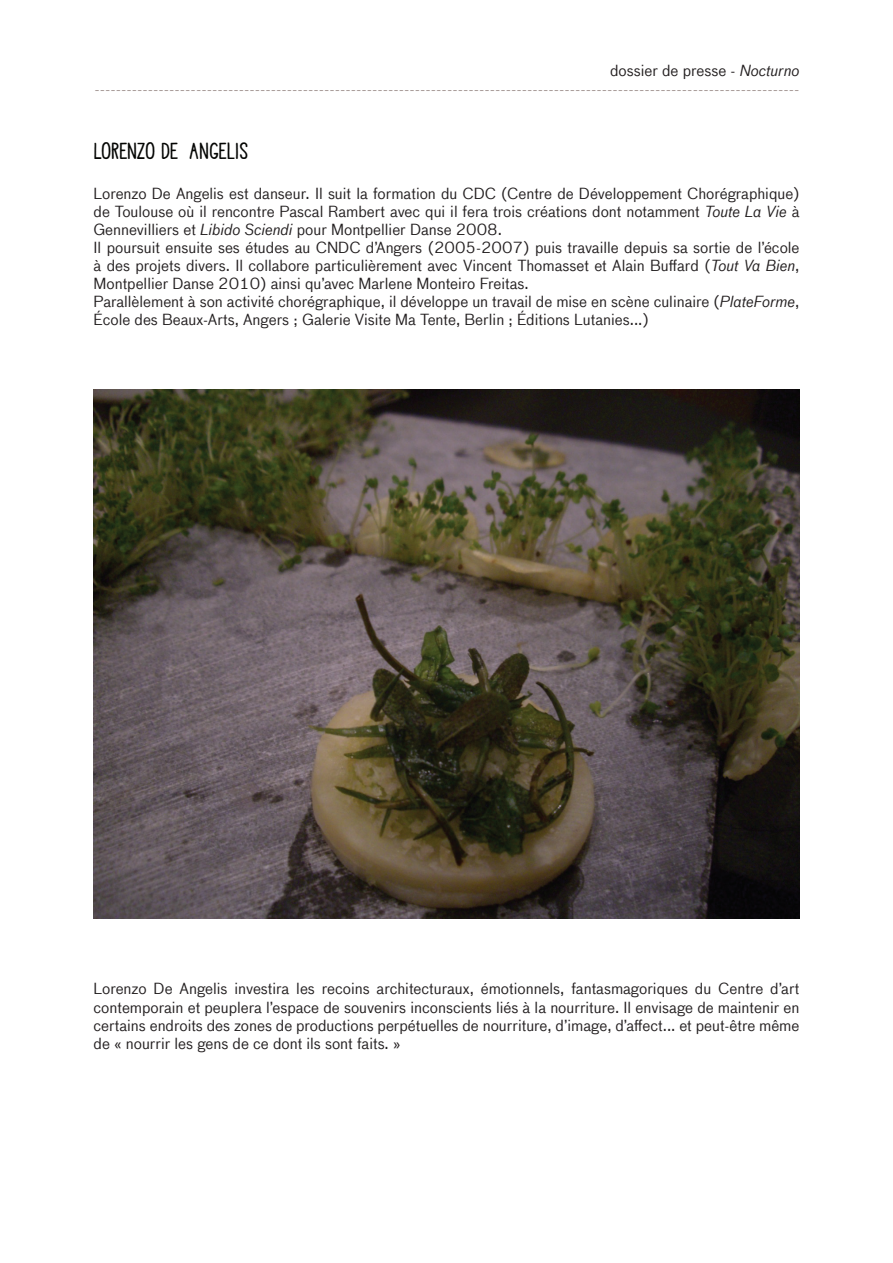
<style>
.page{position:relative;width:893px;height:1263px;background:#fff}
.page>*{position:absolute;margin:0;border:0;box-sizing:border-box;transform-origin:0 0}
.t1{font:700 22.5px "Maingauche";letter-spacing:-.035em;color:#040503}
.t2{font:15px/18px "Bau Offc";color:#231f20}
.t3{font:15px "Minion Pro";color:#978784}
.s1{font-style:italic}
</style>
<div class="page">
<img style="left:94px;top:389px;width:705px;height:529px">
<p class="t2" style="left:610px;top:62px;width:191px">dossier de presse - <span class="s1">Nocturno</span></p>
<p class="t3" style="left:95px;top:79px;width:706px">------------------------------------------------------------------------------------------------------------------------------------</p>
<h1 class="t1" style="left:94px;top:138px;width:156px">LORENZO DE ANGELIS</h1>
<p class="t2" style="left:94px;top:184px;width:707px">Lorenzo De Angelis est danseur. Il suit la formation du CDC (Centre de Développement Chorégraphique) de Toulouse où il rencontre Pascal Rambert avec qui il fera trois créations dont notamment <span class="s1">Toute La Vie</span> à Gennevilliers et <span class="s1">Libido Sciendi</span> pour Montpellier Danse 2008.<br>Il poursuit ensuite ses études au CNDC d’Angers (2005-2007) puis travaille depuis sa sortie de l’école à des projets divers. Il collabore particulièrement avec Vincent Thomasset et Alain Buffard (<span class="s1">Tout Va Bien</span>, Montpellier Danse 2010) ainsi qu’avec Marlene Monteiro Freitas.<br>Parallèlement à son activité chorégraphique, il développe un travail de mise en scène culinaire (<span class="s1">PlateForme</span>, École des Beaux-Arts, Angers ; Galerie Visite Ma Tente, Berlin ; Éditions Lutanies...)</p>
<p class="t2" style="left:94px;top:980px;width:707px;text-align:justify">Lorenzo De Angelis investira les recoins architecturaux, émotionnels, fantasmagoriques du Centre d’art contemporain et peuplera l’espace de souvenirs inconscients liés à la nourriture. Il envisage de maintenir en certains endroits des zones de productions perpétuelles de nourriture, d’image, d’affect... et peut-être même de « nourrir les gens de ce dont ils sont faits. »</p>
</div>
